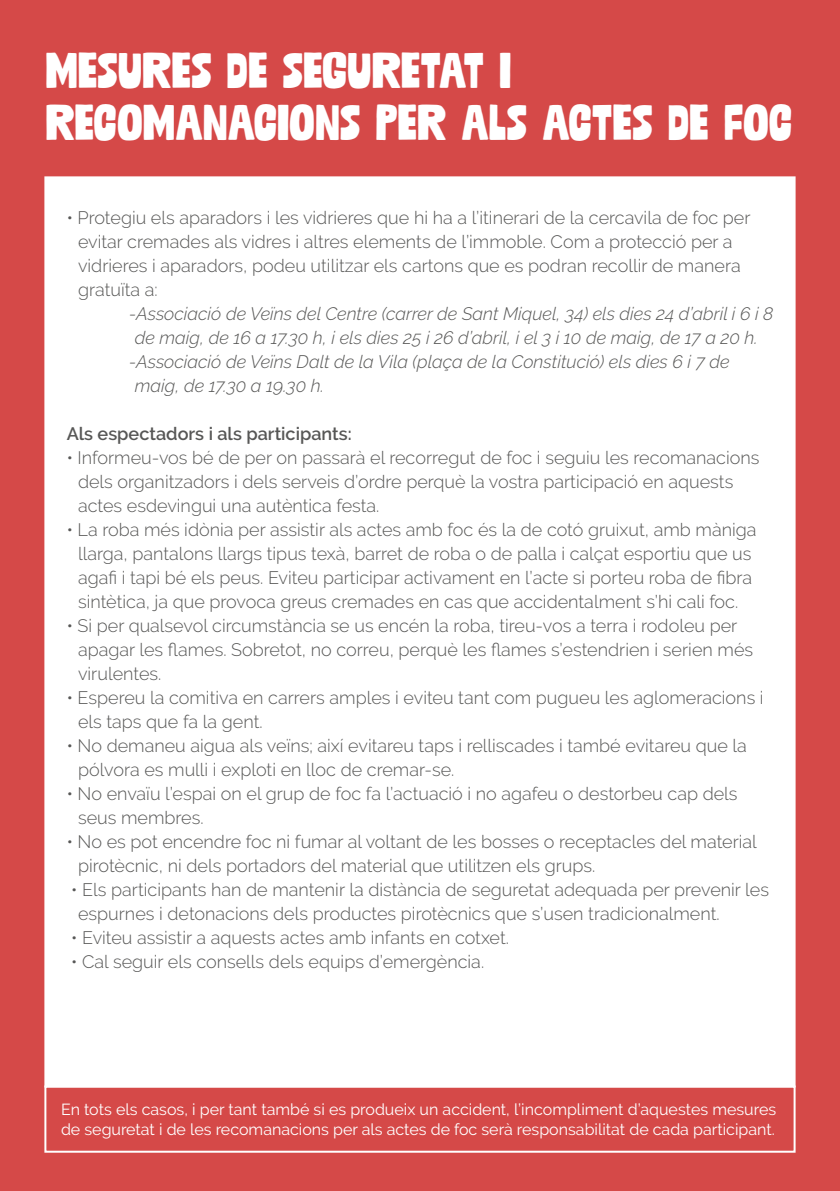
<style>
.page{position:relative;width:840px;height:1191px;background:#fff}
.page>*{position:absolute;margin:0;border:0;box-sizing:border-box;transform-origin:0 0}
.t1{font:900 48px/52px "Mudstone Sans";color:#fff}
.t2{font:300 18px/24px "Raleway";color:#575756}
.t3{font:italic 300 18px "Raleway";color:#575756}
.t4{font:600 18px "Raleway";color:#575756}
.t5{font:16px/19.2px "Raleway";color:#fff}
</style>
<div class="page">
<div style="left:0;top:0;width:839px;height:1191px;background:#d54948"></div>
<div style="left:44px;top:176px;width:751px;height:911px;background:#fff;border:2px solid #fff"></div>
<div style="left:44px;top:1085px;width:751px;height:67px;border:2px solid #fff"></div>
<svg style="left:792px;top:1022px;width:4px;height:51px"></svg>
<h1 class="t1" style="left:45px;top:46px;width:748px">MESURES DE SEGURETAT I<br>RECOMANACIONS PER ALS ACTES DE FOC</h1>
<p class="t2" style="left:78px;top:206px;width:673px;text-indent:-11px">• Protegiu els aparadors i les vidrieres que hi ha a l’itinerari de la cercavila de foc per evitar cremades als vidres i altres elements de l’immoble. Com a protecció per a vidrieres i aparadors, podeu utilitzar els cartons que es podran recollir de manera gratuïta a:</p>
<p class="t3" style="left:129px;top:303px;width:645px">-Associació de Veïns del Centre (carrer de Sant Miquel, 34) els dies 24 d’abril i 6 i 8</p>
<p class="t3" style="left:135px;top:327px;width:624px">de maig, de 16 a 17.30 h, i els dies 25 i 26 d’abril, i el 3 i 10 de maig, de 17 a 20 h.</p>
<p class="t3" style="left:129px;top:351px;width:601px">-Associació de Veïns Dalt de la Vila (plaça de la Constitució) els dies 6 i 7 de</p>
<p class="t3" style="left:135px;top:375px;width:190px">maig, de 17.30 a 19.30 h.</p>
<p class="t4" style="left:67px;top:423px;width:286px">Als espectadors i als participants:</p>
<p class="t2" style="left:78px;top:446px;width:682px;text-indent:-11px">• Informeu-vos bé de per on passarà el recorregut de foc i seguiu les recomanacions dels organitzadors i dels serveis d’ordre perquè la vostra participació en aquests actes esdevingui una autèntica festa.</p>
<p class="t2" style="left:67px;top:518px;width:691px;text-align:center">• La roba més idònia per assistir als actes amb foc és la de cotó gruixut, amb màniga llarga, pantalons llargs tipus texà, barret de roba o de palla i calçat esportiu que us agafi i tapi bé els peus. Eviteu participar activament en l’acte si porteu roba de fibra sintètica, ja que provoca greus cremades en cas que accidentalment s’hi cali foc.</p>
<p class="t2" style="left:78px;top:614px;width:676px;text-indent:-11px">• Si per qualsevol circumstància se us encén la roba, tireu-vos a terra i rodoleu per apagar les flames. Sobretot, no correu, perquè les flames s’estendrien i serien més virulentes.</p>
<p class="t2" style="left:78px;top:686px;width:686px;text-indent:-11px">• Espereu la comitiva en carrers amples i eviteu tant com pugueu les aglomeracions i els taps que fa la gent.</p>
<p class="t2" style="left:78px;top:734px;width:670px;text-indent:-11px">• No demaneu aigua als veïns; així evitareu taps i relliscades i també evitareu que la pólvora es mulli i exploti en lloc de cremar-se.</p>
<p class="t2" style="left:78px;top:782px;width:660px;text-indent:-11px">• No envaïu l’espai on el grup de foc fa l’actuació i no agafeu o destorbeu cap dels seus membres.</p>
<p class="t2" style="left:78px;top:830px;width:680px;text-indent:-11px">• No es pot encendre foc ni fumar al voltant de les bosses o receptacles del material pirotècnic, ni dels portadors del material que utilitzen els grups.</p>
<p class="t2" style="left:78px;top:878px;width:692px;text-indent:-7px">• Els participants han de mantenir la distància de seguretat adequada per prevenir les espurnes i detonacions dels productes pirotècnics que s’usen tradicionalment.</p>
<p class="t2" style="left:71px;top:926px;width:439px">• Eviteu assistir a aquests actes amb infants en cotxet.</p>
<p class="t2" style="left:71px;top:950px;width:414px">• Cal seguir els consells dels equips d’emergència.</p>
<p class="t5" style="left:61px;top:1100px;width:716px">En tots els casos, i per tant també si es produeix un accident, l’incompliment d’aquestes mesures de seguretat i de les recomanacions per als actes de foc serà responsabilitat de cada participant.</p>
</div>
